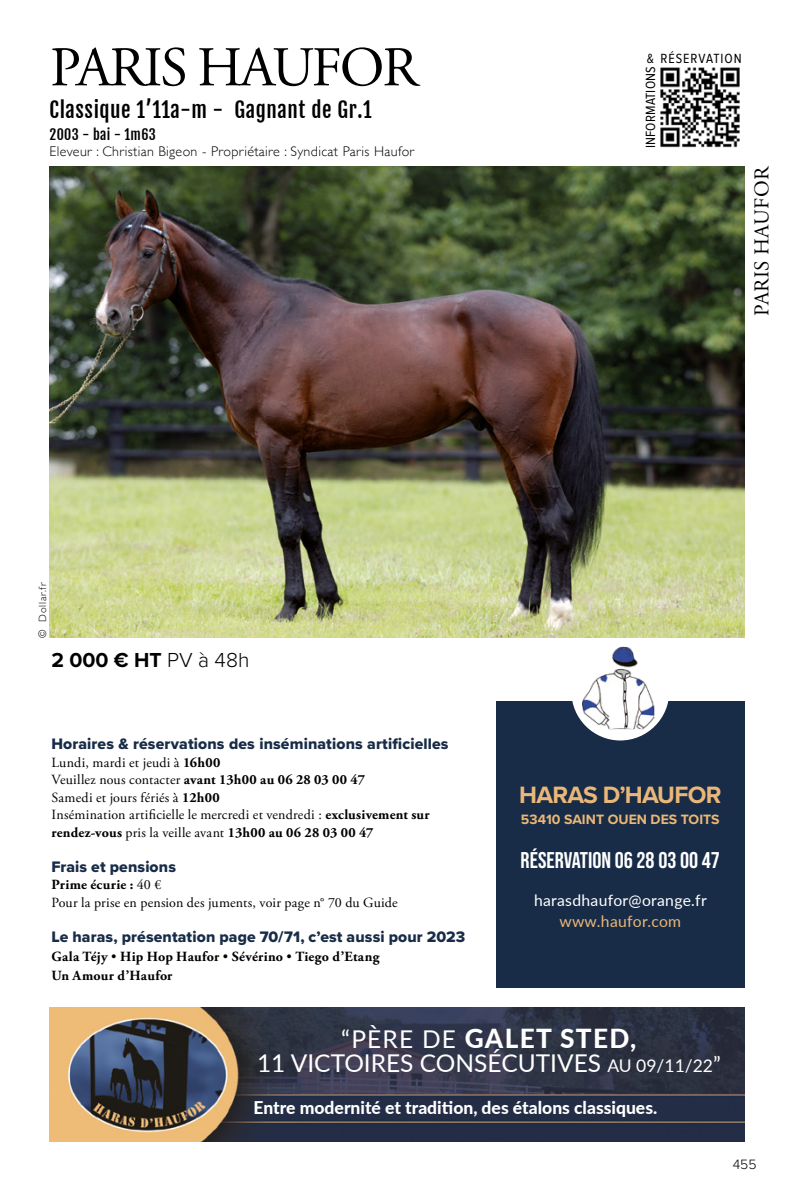
<style>
.page{position:relative;width:794px;height:1191px;background:#fff}
.page>*{position:absolute;margin:0;border:0;box-sizing:border-box;transform-origin:0 0}
.t1{font:56px "Adobe Garamond Pro";letter-spacing:-.035em;color:#000}
.t2{font:800 26.25px "Lato";letter-spacing:.05em;color:#fff}
.t3{font:24.5px "Lato";color:#fff}
.t4{font:700 24.5px "Proxima Nova";letter-spacing:-.03em;color:#eab778}
.t5{font:22.75px "Bebas Neue";color:#fff}
.t6{font:21px "Fjalla One";letter-spacing:.025em;color:#000}
.t7{font:700 21px "Proxima Nova";color:#000}
.t8{font:21px "Adobe Garamond Pro";letter-spacing:.015em;color:#000}
.t9{font:800 17.5px "Lato";color:#fff}
.t10{font:15.75px "Proxima Nova Extrabld";letter-spacing:.01em;color:#182c47}
.t11{font:15.75px "Lato";letter-spacing:.02em;color:#fff}
.t12{font:15.75px "Lato";letter-spacing:.02em;color:#eab778}
.t13{font:14px/17.5px "Adobe Garamond Pro";letter-spacing:.015em;color:#000}
.t14{font:700 14px/19.2px "Adobe Garamond Pro";letter-spacing:.02em;color:#000}
.t15{font:300 14px "Gill Sans";letter-spacing:.025em;color:#000}
.t16{font:700 14px "Proxima Nova";color:#eab778}
.t17{font:14px "Fjalla One";letter-spacing:.025em;color:#000}
.t18{font:300 14px "Proxima Nova";color:#000}
.t19{font:13.83px "Proxima Nova A Cond";letter-spacing:.07em;color:#000}
.t20{font:13.83px "Proxima Nova A Cond";letter-spacing:.01em;color:#000}
.t21{font:300 10.5px "Gill Sans";letter-spacing:.075em;color:#000}
.s1{font-weight:300}
.s2{font-weight:700}
.s3{font-weight:400}
.s4{font-weight:400;font-size:24.5px}
.s5{font-size:17.5px}
.s6{font-size:21px}
</style>
<div class="page">
<img style="left:50px;top:166px;width:694px;height:472px">
<img style="left:660px;top:67px;width:80px;height:81px">
<img style="left:50px;top:1007px;width:694px;height:134px">
<div style="left:496px;top:701px;width:248px;height:286px;background:#182c47"></div>
<div style="left:571px;top:642px;width:98px;height:98px;background:#fff;border-radius:50%"></div>
<img style="left:582px;top:647px;width:72px;height:82px">
<h1 class="t1" style="left:50px;top:34px;width:370px">PARIS HAUFOR</h1>
<h3 class="t6" style="left:50px;top:97px;width:323px">Classique 1’11a-m - Gagnant de Gr.1</h3>
<p class="t17" style="left:50px;top:125px;width:108px">2003 - bai - 1m63</p>
<p class="t15" style="left:50px;top:141px;width:366px">Eleveur : Christian Bigeon - Propriétaire : Syndicat Paris Haufor</p>
<p class="t19" style="left:647px;top:51px;width:96px">&amp; RÉSERVATION</p>
<p class="t20" style="left:643px;top:148px;width:83px;rotate:-90deg">INFORMATIONS</p>
<h3 class="t8" style="left:749px;top:316px;width:152px;rotate:-90deg">PARIS HAUFOR</h3>
<p class="t21" style="left:34px;top:638px;width:57px;rotate:-90deg">© Dollar.fr</p>
<h3 class="t7" style="left:51px;top:644px;width:199px">2 000 € HT <span class="s1">PV à 48h</span></h3>
<p class="t10" style="left:51px;top:732px;width:399px">Horaires &amp; réservations des inséminations artificielles</p>
<p class="t13" style="left:51px;top:754px;width:380px">Lundi, mardi et jeudi à <span class="s2">16h00<br></span>Veuillez nous contacter <span class="s2">avant 13h00 au 06 28 03 00 47<br></span>Samedi et jours fériés à <span class="s2">12h00<br></span>Insémination artificielle le mercredi et vendredi : <span class="s2">exclusivement sur rendez-vous</span> pris la veille avant <span class="s2">13h00 au 06 28 03 00 47</span></p>
<p class="t10" style="left:51px;top:854px;width:126px">Frais et pensions</p>
<p class="t13" style="left:51px;top:876px;width:348px"><span class="s2">Prime écurie :</span> 40 €<br>Pour la prise en pension des juments, voir page n° 70 du Guide</p>
<p class="t10" style="left:51px;top:924px;width:415px">Le haras, présentation page 70/71, c’est aussi pour 2023</p>
<p class="t14" style="left:51px;top:947px;width:330px">Gala Téjy <span class="s3">•</span> Hip Hop Haufor <span class="s3">•</span> Sévérino <span class="s3">•</span> Tiego d’Etang<br>Un Amour d’Haufor</p>
<h3 class="t4" style="left:519px;top:776px;width:204px">HARAS D’HAUFOR</h3>
<p class="t16" style="left:521px;top:809px;width:200px">53410 SAINT OUEN DES TOITS</p>
<h3 class="t5" style="left:520px;top:847px;width:201px">RÉSERVATION 06 28 03 00 47</h3>
<p class="t11" style="left:534px;top:889px;width:174px">harasdhaufor@orange.fr</p>
<p class="t12" style="left:559px;top:910px;width:123px">www.haufor.com</p>
<h2 class="t2" style="left:341px;top:1018px;width:297px"><span class="s4">“PÈRE DE</span> GALET STED,</h2>
<h3 class="t3" style="left:257px;top:1045px;width:465px">11 VICTOIRES CONSÉCUTIVES <span class="s5">AU 09/11/22</span><span class="s6">”</span></h3>
<p class="t9" style="left:253px;top:1094px;width:405px">Entre modernité et tradition, des étalons classiques.</p>
<p class="t18" style="left:732px;top:1153px;width:25px">455</p>
</div>
